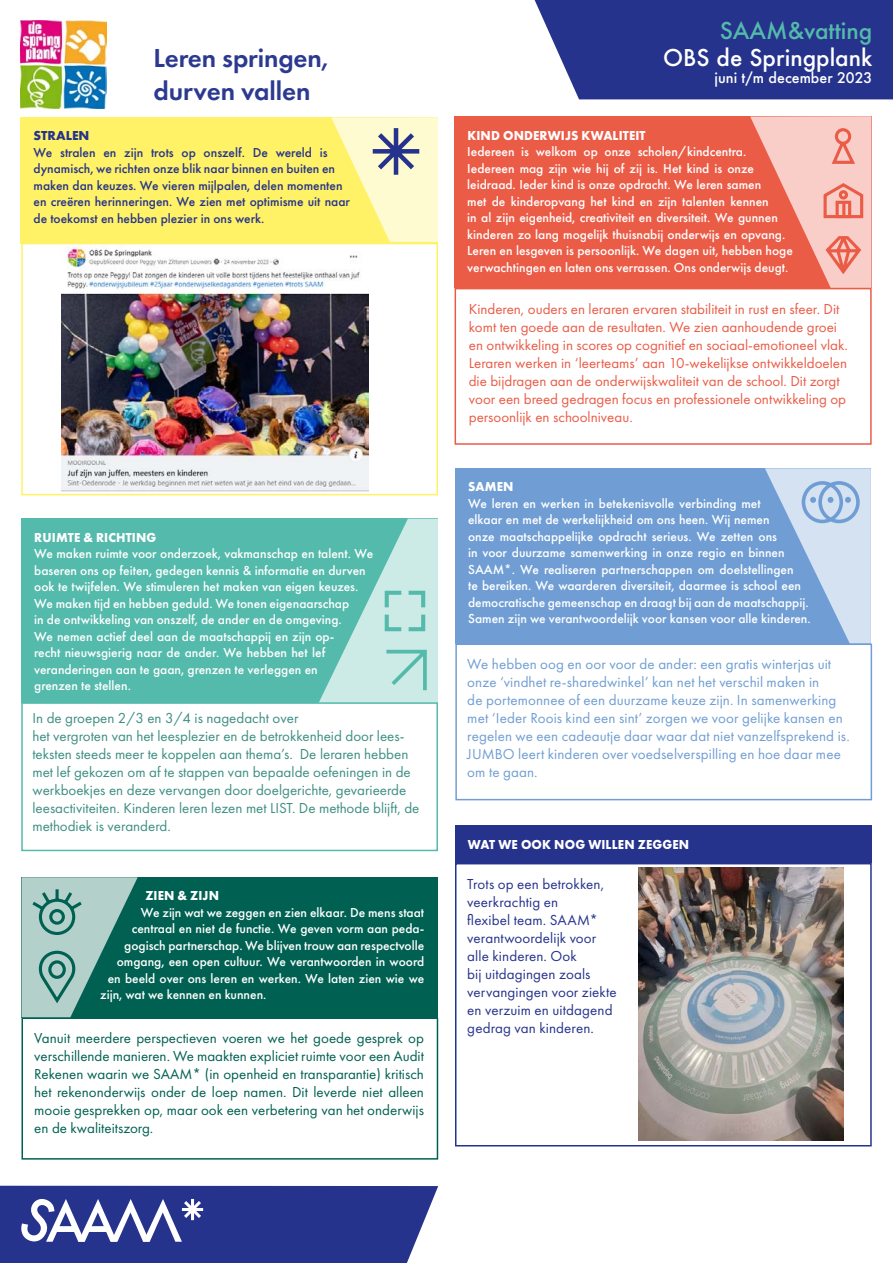
<style>
.page{position:relative;width:893px;height:1263px;background:#fff}
.page>*{position:absolute;margin:0;border:0;box-sizing:border-box;transform-origin:0 0}
.t1{font:600 27px/33px "Futura PT";letter-spacing:-.005em;color:#2b3990}
.t2{font:500 22.5px "Futura";color:#fff}
.t3{font:500 22.5px "Futura";color:#54baab}
.t4{font:15px/18px "Futura PT";color:#ea5c47}
.t5{font:15px/18px "Futura PT";color:#3e8f83}
.t6{font:15px/18px "Futura PT";letter-spacing:.01em;color:#709ed3}
.t7{font:15px/18px "Futura PT";color:#006152;text-align:justify}
.t8{font:15px/18px "Futura PT";letter-spacing:.01em;color:#26338c}
.t9{font:500 14.25px "Futura";color:#fff}
.t10{font:500 13.5px/16.5px "Futura PT";color:#fff}
.t11{font:500 13.5px/16.5px "Futura PT";color:#26338c}
.t12{font:700 13.5px "Futura PT";letter-spacing:.01em;color:#fff;scale:.95 1}
.t13{font:700 13.5px "Futura PT";color:#26338c}
</style>
<div class="page">
<div style="left:455px;top:863px;width:417px;height:283px;border:2px solid #26338c"></div>
<div style="left:455px;top:825px;width:417px;height:38px;background:#26338c"></div>
<div style="left:455px;top:117px;width:417px;height:171px;background:#eb5c47"></div>
<svg style="left:750px;top:116px;width:121px;height:172px"></svg>
<div style="left:455px;top:288px;width:417px;height:157px;border:2px solid #eb5c47"></div>
<div style="left:21px;top:117px;width:417px;height:127px;background:#fff266"></div>
<svg style="left:331px;top:117px;width:107px;height:125px"></svg>
<img style="left:62px;top:246px;width:307px;height:246px">
<div style="left:21px;top:243px;width:417px;height:252px;border:2px solid #fff266"></div>
<div style="left:535px;top:0;width:358px;height:99px;background:#26338c"></div>
<svg style="left:0;top:1186px;width:438px;height:77px;background:#3e4998"></svg>
<div style="left:455px;top:468px;width:416px;height:175px;background:#709ed4"></div>
<svg style="left:765px;top:468px;width:106px;height:175px"></svg>
<div style="left:455px;top:643px;width:417px;height:157px;border:2px solid #709ed4"></div>
<div style="left:22px;top:519px;width:416px;height:184px;background:#54baab"></div>
<svg style="left:319px;top:519px;width:119px;height:183px"></svg>
<div style="left:21px;top:702px;width:417px;height:149px;border:2px solid #54baab"></div>
<div style="left:22px;top:877px;width:416px;height:140px;background:#006152"></div>
<div style="left:22px;top:1017px;width:416px;height:142px;border:2px solid #006152"></div>
<svg style="left:22px;top:877px;width:116px;height:140px"></svg>
<img style="left:21px;top:20px;width:85px;height:89px">
<img style="left:638px;top:868px;width:205px;height:273px">
<h1 class="t1" style="left:153px;top:42px;width:177px">Leren springen, durven vallen</h1>
<p class="t13" style="left:34px;top:127px;width:57px">STRALEN</p>
<p class="t11" style="left:34px;top:144px;width:318px">We stralen en zijn trots op onszelf. De wereld is dynamisch, we richten onze blik naar binnen en buiten en maken dan keuzes. We vieren mijlpalen, delen momenten en creëren herinneringen. We zien met optimisme uit naar de toekomst en hebben plezier in ons werk.</p>
<p class="t12" style="left:34px;top:528px;width:130px">RUIMTE &amp; RICHTING</p>
<p class="t10" style="left:34px;top:545px;width:341px">We maken ruimte voor onderzoek, vakmanschap en talent. We baseren ons op feiten, gedegen kennis &amp; informatie en durven ook te twijfelen. We stimuleren het maken van eigen keuzes.<br>We maken tijd en hebben geduld. We tonen eigenaarschap<br>in de ontwikkeling van onszelf, de ander en de omgeving.<br>We nemen actief deel aan de maatschappij en zijn op-<br>recht nieuwsgierig naar de ander. We hebben het lef veranderingen aan te gaan, grenzen te verleggen en<br>grenzen te stellen.</p>
<p class="t5" style="left:32px;top:708px;width:389px">In de groepen 2/3 en 3/4 is nagedacht over<br>het vergroten van het leesplezier en de betrokkenheid door lees&shy;teksten steeds meer te koppelen aan thema’s. De leraren hebben met lef gekozen om af te stappen van bepaalde oefeningen in de werkboekjes en deze vervangen door doelgerichte, gevarieerde leesactiviteiten. Kinderen leren lezen met LIST. De methode blijft, de methodiek is veranderd.</p>
<p class="t12" style="left:145px;top:887px;width:79px">ZIEN &amp; ZIJN</p>
<p class="t10" style="left:141px;top:904px;width:285px">We zijn wat we zeggen en zien elkaar. De mens staat</p>
<p class="t10" style="left:132px;top:920px;width:294px">centraal en niet de functie. We geven vorm aan peda-</p>
<p class="t10" style="left:124px;top:937px;width:302px">gogisch partnerschap. We blijven trouw aan respectvolle</p>
<p class="t10" style="left:117px;top:953px;width:309px">omgang, een open cultuur. We verantwoorden in woord</p>
<p class="t10" style="left:108px;top:970px;width:318px">en beeld over ons leren en werken. We laten zien wie we</p>
<p class="t10" style="left:100px;top:986px;width:168px">zijn, wat we kennen en kunnen.</p>
<p class="t7" style="left:34px;top:1029px;width:391px">Vanuit meerdere perspectieven voeren we het goede gesprek op verschillende manieren. We maakten expliciet ruimte voor een Audit Rekenen waarin we SAAM* (in openheid en transparantie) kritisch het rekenonderwijs onder de loep namen. Dit leverde niet alleen mooie gesprekken op, maar ook een verbetering van het onderwijs en de kwaliteitszorg.</p>
<h2 class="t3" style="left:720px;top:15px;width:154px">SAAM&amp;vatting</h2>
<h2 class="t2" style="left:663px;top:42px;width:211px">OBS de Springplank</h2>
<p class="t9" style="left:715px;top:68px;width:159px">juni t/m december 2023</p>
<p class="t12" style="left:467px;top:127px;width:189px">KIND ONDERWIJS KWALITEIT</p>
<p class="t10" style="left:467px;top:144px;width:327px">Iedereen is welkom op onze scholen/kindcentra.<br>Iedereen mag zijn wie hij of zij is. Het kind is onze leidraad. Ieder kind is onze opdracht. We leren samen<br>met de kinderopvang het kind en zijn talenten kennen<br>in al zijn eigenheid, creativiteit en diversiteit. We gunnen kinderen zo lang mogelijk thuisnabij onderwijs en opvang.<br>Leren en lesgeven is persoonlijk. We dagen uit, hebben hoge verwachtingen en laten ons verrassen. Ons onderwijs deugt.</p>
<p class="t4" style="left:469px;top:299px;width:380px">Kinderen, ouders en leraren ervaren stabiliteit in rust en sfeer. Dit komt ten goede aan de resultaten. We zien aanhoudende groei en ontwikkeling in scores op cognitief en sociaal-emotioneel vlak.<br>Leraren werken in ‘leerteams’ aan 10-wekelijkse ontwikkeldoelen die bijdragen aan de onderwijskwaliteit van de school. Dit zorgt voor een breed gedragen focus en professionele ontwikkeling op persoonlijk en schoolniveau.</p>
<p class="t12" style="left:468px;top:478px;width:49px">SAMEN</p>
<p class="t10" style="left:468px;top:495px;width:344px">We leren en werken in betekenisvolle verbinding met<br>elkaar en met de werkelijkheid om ons heen. Wij nemen<br>onze maatschappelijke opdracht serieus. We zetten ons<br>in voor duurzame samenwerking in onze regio en binnen SAAM*. We realiseren partnerschappen om doelstellingen<br>te bereiken. We waarderen diversiteit, daarmee is school een democratische gemeenschap en draagt bij aan de maatschappij.<br>Samen zijn we verantwoordelijk voor kansen voor alle kinderen.</p>
<p class="t6" style="left:467px;top:655px;width:384px">We hebben oog en oor voor de ander: een gratis winterjas uit onze ‘vindhet re-sharedwinkel’ kan net het verschil maken in<br>de portemonnee of een duurzame keuze zijn. In samenwerking met ‘Ieder Roois kind een sint’ zorgen we voor gelijke kansen en regelen we een cadeautje daar waar dat niet vanzelfsprekend is.<br>JUMBO leert kinderen over voedselverspilling en hoe daar mee om te gaan.</p>
<p class="t12" style="left:468px;top:835px;width:235px">WAT WE OOK NOG WILLEN ZEGGEN</p>
<p class="t8" style="left:467px;top:874px;width:151px">Trots op een betrokken, veerkrachtig en<br>flexibel team. SAAM* verantwoordelijk voor alle kinderen. Ook<br>bij uitdagingen zoals vervangingen voor ziekte en verzuim en uitdagend gedrag van kinderen.</p>
</div>
